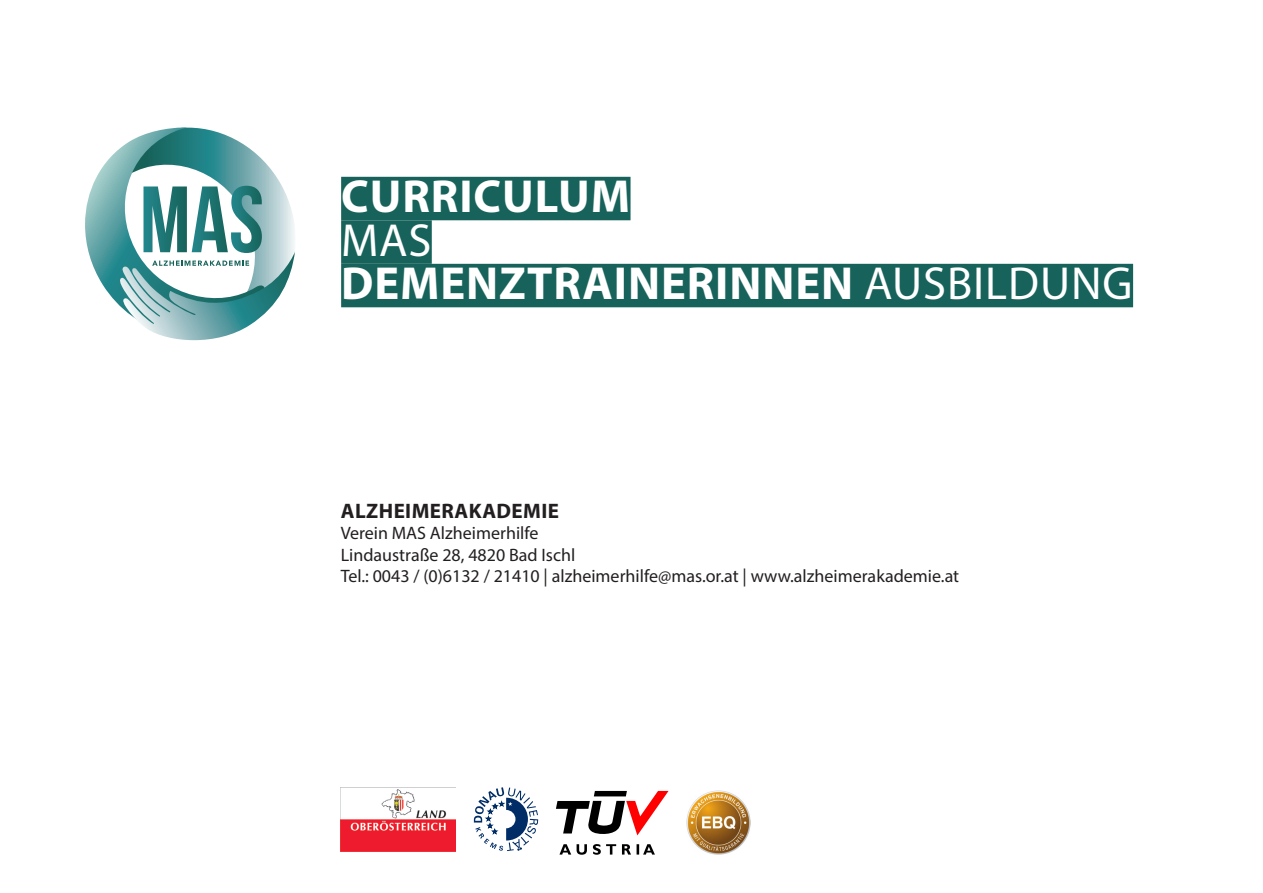
<style>
.page{position:relative;width:1263px;height:893px;background:#fff}
.page>*{position:absolute;margin:0;border:0;box-sizing:border-box;transform-origin:0 0}
.t1{font:700 46.5px "Myriad Pro";letter-spacing:.02em;color:#fff}
.t2{font:46.5px "Myriad Pro";color:#fff}
.Fliesstext{font:700 21px "Myriad Pro";letter-spacing:.02em;color:#231f20}
.Fliesstext-2{font:18px "Myriad Pro";color:#231f20}
.s1{font-weight:400}
</style>
<div class="page">
<svg style="left:85px;top:128px;width:210px;height:213px"></svg>
<img style="left:341px;top:787px;width:115px;height:64px">
<div style="left:341px;top:177px;width:289px;height:43px;background:#17635b"></div>
<div style="left:341px;top:220px;width:91px;height:44px;background:#17635b"></div>
<div style="left:341px;top:264px;width:792px;height:43px;background:#17635b"></div>
<svg style="left:474px;top:787px;width:64px;height:64px"></svg>
<svg style="left:556px;top:791px;width:112px;height:44px"></svg>
<svg style="left:559px;top:844px;width:96px;height:11px"></svg>
<img style="left:686px;top:791px;width:64px;height:64px">
<p class="t1" style="left:341px;top:166px;width:290px">CURRICULUM</p>
<p class="t2" style="left:341px;top:211px;width:92px">MAS</p>
<p class="t1" style="left:341px;top:253px;width:793px">DEMENZTRAINERINNEN <span class="s1">AUSBILDUNG</span></p>
<p class="Fliesstext" style="left:341px;top:497px;width:220px">ALZHEIMERAKADEMIE</p>
<p class="Fliesstext-2" style="left:341px;top:522px;width:199px">Verein MAS Alzheimerhilfe</p>
<p class="Fliesstext-2" style="left:341px;top:544px;width:236px">Lindaustraße 28, 4820 Bad Ischl</p>
<p class="Fliesstext-2" style="left:341px;top:565px;width:620px">Tel.: 0043 / (0)6132 / 21410 | alzheimerhilfe@mas.or.at | www.alzheimerakademie.at</p>
</div>
